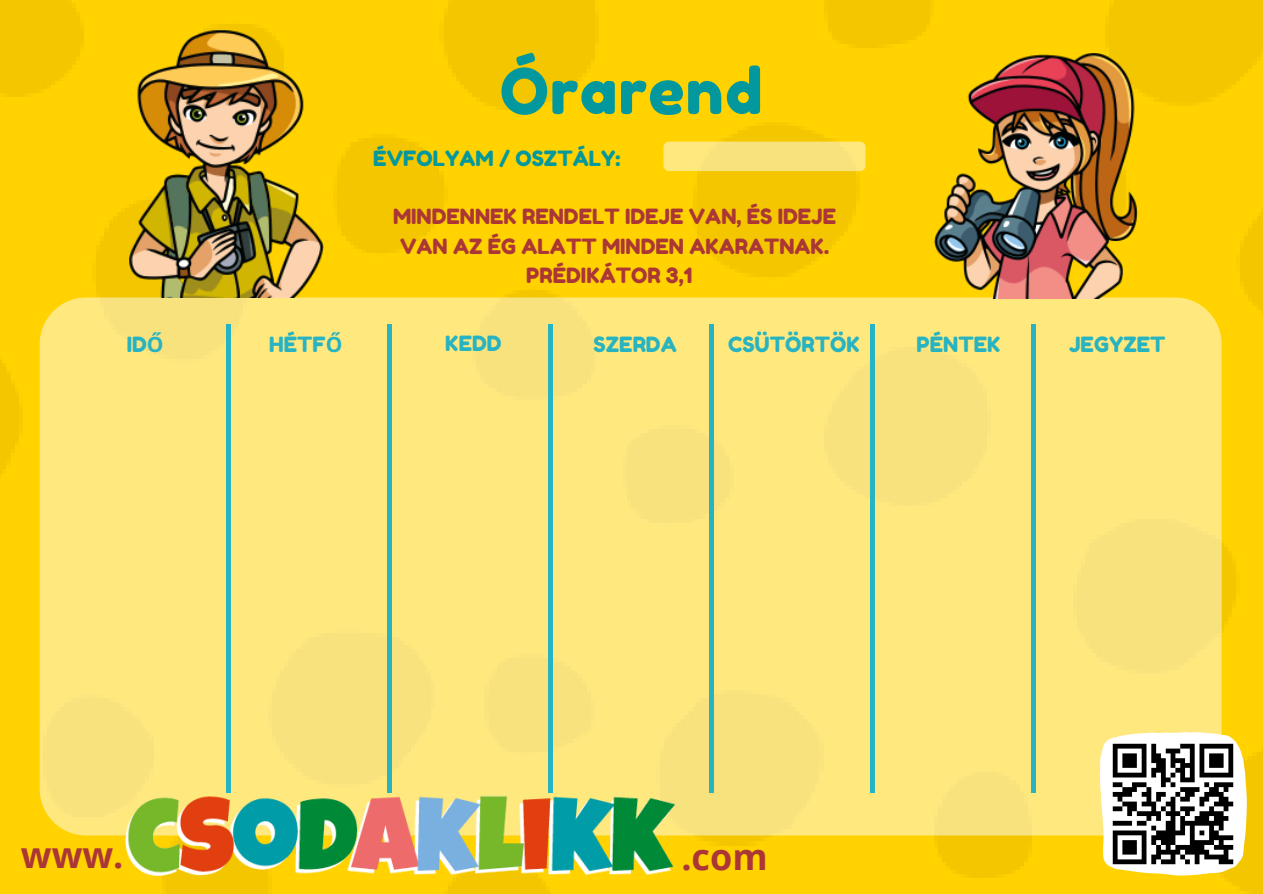
<style>
.page{position:relative;width:1263px;height:894px;background:#fff}
.page>*{position:absolute;margin:0;border:0;box-sizing:border-box;transform-origin:0 0}
.t1{font:63px "Fredoka One";letter-spacing:.02em;color:#03989e}
.t2{font:700 36px "Open Sans";color:#ab3636}
.t3{font:21px/29.2px "Fredoka One";color:#ab3636;text-align:center}
.t4{font:21px "Fredoka One";color:#27b3c1}
.t5{font:21px "Fredoka One";color:#03989e}
.s1{font-family:"Noto Sans";font-weight:700}
</style>
<div class="page">
<img style="left:0;top:0;width:1263px;height:893px">
<div style="left:40px;top:297px;width:1182px;height:538px;background:#ffe87e;border-radius:46px"></div>
<div style="left:663px;top:141px;width:202px;height:30px;background:#f8e27e;border-radius:6px"></div>
<hr style="left:227px;top:324px;width:4px;height:468px;background:#27b3c1">
<hr style="left:388px;top:324px;width:4px;height:468px;background:#27b3c1">
<div style="left:548px;top:324px;width:5px;height:468px;background:#27b3c1"></div>
<div style="left:709px;top:324px;width:5px;height:468px;background:#27b3c1"></div>
<div style="left:870px;top:324px;width:5px;height:468px;background:#27b3c1"></div>
<div style="left:1031px;top:324px;width:5px;height:468px;background:#27b3c1"></div>
<img style="left:130px;top:30px;width:193px;height:267px">
<img style="left:935px;top:54px;width:202px;height:244px">
<img style="left:72px;top:795px;width:743px;height:80px">
<img style="left:1100px;top:731px;width:147px;height:144px">
<h1 class="t1" style="left:500px;top:53px;width:264px">Órarend</h1>
<p class="t5" style="left:373px;top:145px;width:249px">ÉVFOLYAM / OSZTÁLY:</p>
<p class="t3" style="left:393px;top:202px;width:445px">MINDENNEK RENDELT IDEJE VAN, ÉS IDEJE<br>VAN AZ ÉG ALATT MINDEN AKARATNAK.<br>PRÉDIKÁTOR 3,1</p>
<p class="t4" style="left:127px;top:331px;width:38px">ID<span class="s1">Ő</span></p>
<p class="t4" style="left:269px;top:331px;width:75px">HÉTF<span class="s1">Ő</span></p>
<p class="t4" style="left:445px;top:331px;width:58px">KEDD</p>
<p class="t4" style="left:594px;top:331px;width:85px">SZERDA</p>
<p class="t4" style="left:728px;top:331px;width:133px">CSÜTÖRTÖK</p>
<p class="t4" style="left:917px;top:331px;width:85px">PÉNTEK</p>
<p class="t4" style="left:1069px;top:331px;width:98px">JEGYZET</p>
<h2 class="t2" style="left:21px;top:828px;width:104px">www.</h2>
<h2 class="t2" style="left:681px;top:830px;width:88px">.com</h2>
</div>
